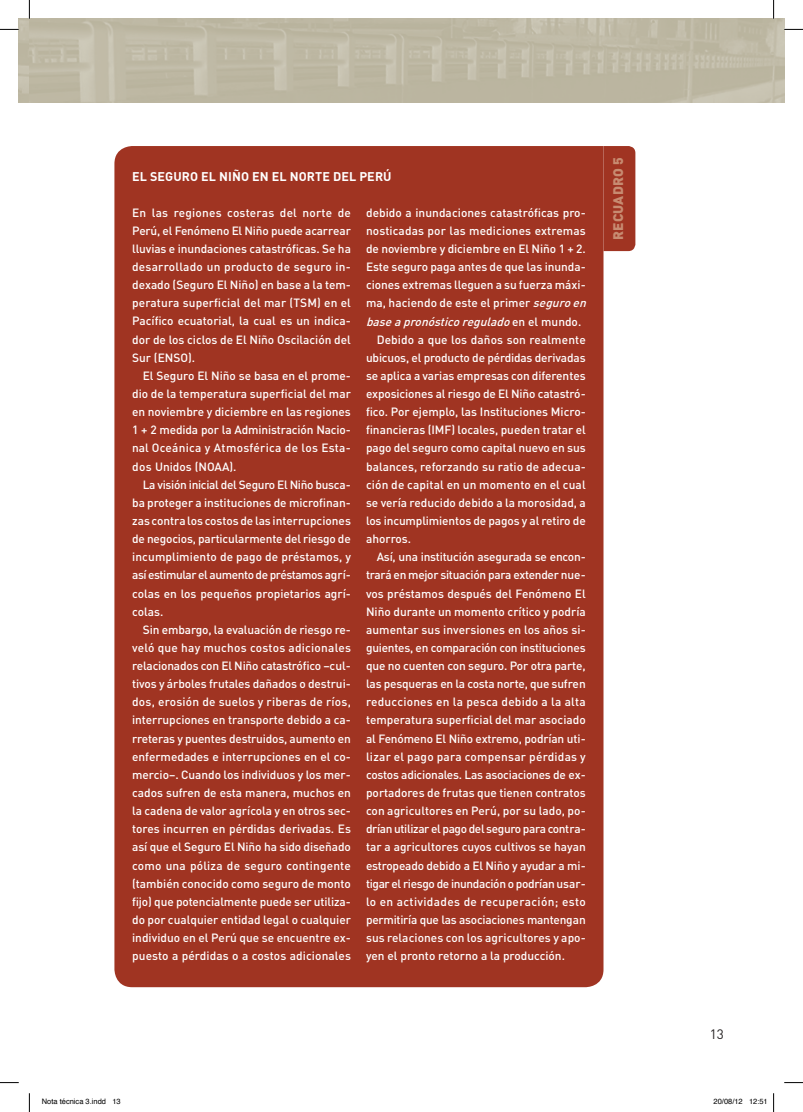
<style>
.page{position:relative;width:803px;height:1112px;background:#fff}
.page>*{position:absolute;margin:0;border:0;box-sizing:border-box;transform-origin:0 0}
.t1{font:900 13.75px "DIN Pro";letter-spacing:.01em;color:#c78b71}
.t2{font:13.5px "DIN Pro";color:#231f20}
.t3{font:700 12.5px "DIN Pro";letter-spacing:.01em;color:#fff}
.t4{font:500 11.88px/18.1px "DIN Pro";color:#fff;text-align:justify}
.t5{font:500 11.88px "DIN Pro";letter-spacing:-.02em;color:#fff}
.t6{font:500 11.88px "DIN Pro";letter-spacing:-.03em;color:#fff}
.t7{font:500 11.88px "DIN Pro";letter-spacing:.02em;color:#fff}
.t8{font:500 11.88px "DIN Pro";letter-spacing:-.025em;color:#fff}
.t9{font:500 11.88px "DIN Pro";letter-spacing:.03em;color:#fff}
.t10{font:italic 500 11.88px "DIN Pro";color:#fff}
.t11{font:7.5px "Helvetica";color:#000}
.s1{font-style:italic}
.s2{font-style:normal}
</style>
<div class="page">
<svg style="left:29px;top:19px;width:755px;height:83px;background:#beb9a4"></svg>
<div style="left:114px;top:146px;width:489px;height:840px;background:#a03422"></div>
<div style="left:603px;top:146px;width:32px;height:105px;background:#a03422"></div>
<svg style="left:0;top:29px;width:19px;height:1px"></svg>
<svg style="left:784px;top:29px;width:19px;height:1px"></svg>
<svg style="left:0;top:1082px;width:19px;height:1px"></svg>
<svg style="left:784px;top:1082px;width:19px;height:1px"></svg>
<svg style="left:29px;top:0;width:1px;height:19px"></svg>
<svg style="left:29px;top:1093px;width:1px;height:18px"></svg>
<svg style="left:773px;top:0;width:1px;height:19px"></svg>
<svg style="left:773px;top:1093px;width:1px;height:18px"></svg>
<p class="t3" style="left:132px;top:168px;width:261px">EL SEGURO EL NIÑO EN EL NORTE DEL PERÚ</p>
<p class="t4" style="left:132px;top:203px;width:220px">En las regiones costeras del norte de Perú, el Fenómeno El Niño puede acarrear lluvias e inundaciones catastróficas. Se ha desarrollado un producto de seguro in&shy;dexado (Seguro El Niño) en base a la tem&shy;peratura superficial del mar (TSM) en el Pacífico ecuatorial, la cual es un indica&shy;dor de los ciclos de El Niño Oscilación del Sur (ENSO).</p>
<p class="t4" style="left:132px;top:366px;width:220px;text-indent:11px">El Seguro El Niño se basa en el prome&shy;dio de la temperatura superficial del mar en noviembre y diciembre en las regiones 1 + 2 medida por la Administración Nacio&shy;nal Oceánica y Atmosférica de los Esta&shy;dos Unidos (NOAA).</p>
<p class="t4" style="left:132px;top:474px;width:220px;text-indent:11px">La visión inicial del Seguro El Niño busca&shy;ba proteger a instituciones de microfinan&shy;zas contra los costos de las interrupciones de negocios, particularmente del riesgo de incumplimiento de pago de préstamos, y así estimular el aumento de préstamos agrí&shy;colas en los pequeños propietarios agrí&shy;colas.</p>
<p class="t4" style="left:132px;top:619px;width:220px;text-indent:11px">Sin embargo, la evaluación de riesgo re&shy;veló que hay muchos costos adicionales relacionados con El Niño catastrófico –cul&shy;tivos y árboles frutales dañados o destrui&shy;dos, erosión de suelos y riberas de ríos, interrupciones en transporte debido a ca&shy;rreteras y puentes destruidos, aumento en enfermedades e interrupciones en el co&shy;mercio–. Cuando los individuos y los mer&shy;cados sufren de esta manera, muchos en la cadena de valor agrícola y en otros sec&shy;tores incurren en pérdidas derivadas. Es así que el Seguro El Niño ha sido diseñado como una póliza de seguro contingente (también conocido como seguro de monto fijo) que potencialmente puede ser utiliza&shy;do por cualquier entidad legal o cualquier individuo en el Perú que se encuentre ex&shy;puesto a pérdidas o a costos adicionales</p>
<p class="t4" style="left:366px;top:203px;width:221px">debido a inundaciones catastróficas pro-</p>
<p class="t4" style="left:366px;top:221px;width:221px">nosticadas por las mediciones extremas</p>
<p class="t4" style="left:366px;top:239px;width:221px">de noviembre y diciembre en El Niño 1 + 2.</p>
<p class="t4" style="left:366px;top:257px;width:221px">Este seguro paga antes de que las inunda-</p>
<p class="t4" style="left:366px;top:275px;width:221px">ciones extremas lleguen a su fuerza máxi-</p>
<p class="t4" style="left:366px;top:293px;width:225px">ma, haciendo de este el primer <span class="s1">seguroen</span></p>
<p class="t10" style="left:366px;top:313px;width:217px">baseapronósticoregulado<span class="s2">e n e l m u n d o .</span></p>
<p class="t4" style="left:377px;top:330px;width:211px">Debido a que los daños son realmente</p>
<p class="t4" style="left:366px;top:348px;width:221px">ubicuos, el producto de pérdidas derivadas</p>
<p class="t4" style="left:366px;top:366px;width:221px">se aplica a varias empresas con diferentes</p>
<p class="t4" style="left:366px;top:384px;width:221px">exposiciones al riesgo de El Niño catastró-</p>
<p class="t4" style="left:366px;top:402px;width:221px">fico. Por ejemplo, las Instituciones Micro-</p>
<p class="t4" style="left:366px;top:420px;width:221px">financieras (IMF) locales, pueden tratar el</p>
<p class="t4" style="left:366px;top:438px;width:221px">pago del seguro como capital nuevo en sus</p>
<p class="t4" style="left:366px;top:456px;width:221px">balances, reforzando su ratio de adecua-</p>
<p class="t4" style="left:366px;top:475px;width:221px">ción de capital en un momento en el cual</p>
<p class="t4" style="left:366px;top:493px;width:221px">se vería reducido debido a la morosidad, a</p>
<p class="t4" style="left:366px;top:511px;width:221px">los incumplimientos de pagos y al retiro de</p>
<p class="t4" style="left:366px;top:529px;width:47px">ahorros.</p>
<p class="t4" style="left:377px;top:547px;width:211px">Así, una institución asegurada se encon-</p>
<p class="t8" style="left:366px;top:567px;width:221px">trará en mejor situación para extender nue-</p>
<p class="t4" style="left:366px;top:583px;width:221px">vos préstamos después del Fenómeno El</p>
<p class="t4" style="left:366px;top:601px;width:221px">Niño durante un momento crítico y podría</p>
<p class="t4" style="left:366px;top:619px;width:221px">aumentar sus inversiones en los años si-</p>
<p class="t5" style="left:366px;top:639px;width:221px">guientes, en comparación con instituciones</p>
<p class="t4" style="left:366px;top:656px;width:221px">que no cuenten con seguro. Por otra parte,</p>
<p class="t4" style="left:366px;top:674px;width:221px">las pesqueras en la costa norte, que sufren</p>
<p class="t7" style="left:366px;top:693px;width:221px">reducciones en la pesca debido a la alta</p>
<p class="t4" style="left:366px;top:710px;width:221px">temperatura superficial del mar asociado</p>
<p class="t4" style="left:366px;top:728px;width:221px">al Fenómeno El Niño extremo, podrían uti-</p>
<p class="t7" style="left:366px;top:748px;width:221px">lizar el pago para compensar pérdidas y</p>
<p class="t5" style="left:366px;top:766px;width:221px">costos adicionales. Las asociaciones de ex-</p>
<p class="t4" style="left:366px;top:783px;width:221px">portadores de frutas que tienen contratos</p>
<p class="t4" style="left:366px;top:801px;width:221px">con agricultores en Perú, por su lado, po-</p>
<p class="t6" style="left:366px;top:820px;width:221px">drían utilizar el pago del seguro para contra-</p>
<p class="t4" style="left:366px;top:837px;width:221px">tar a agricultores cuyos cultivos se hayan</p>
<p class="t4" style="left:366px;top:855px;width:221px">estropeado debido a El Niño y ayudar a mi-</p>
<p class="t6" style="left:366px;top:875px;width:221px">tigar el riesgo de inundación o podrían usar-</p>
<p class="t9" style="left:366px;top:893px;width:221px">lo en actividades de recuperación; esto</p>
<p class="t5" style="left:366px;top:911px;width:221px">permitiría que las asociaciones mantengan</p>
<p class="t4" style="left:366px;top:928px;width:221px">sus relaciones con los agricultores y apo-</p>
<p class="t4" style="left:366px;top:946px;width:200px">yen el pronto retorno a la producción.</p>
<p class="t1" style="left:609px;top:240px;width:84px;rotate:-90deg">Recuadro 5</p>
<p class="t2" style="left:710px;top:1024px;width:16px">13</p>
<p class="t11" style="left:42px;top:1095px;width:80px">Nota técnica 3.indd 13</p>
<p class="t11" style="left:713px;top:1095px;width:56px">20/08/12 12:51</p>
</div>
